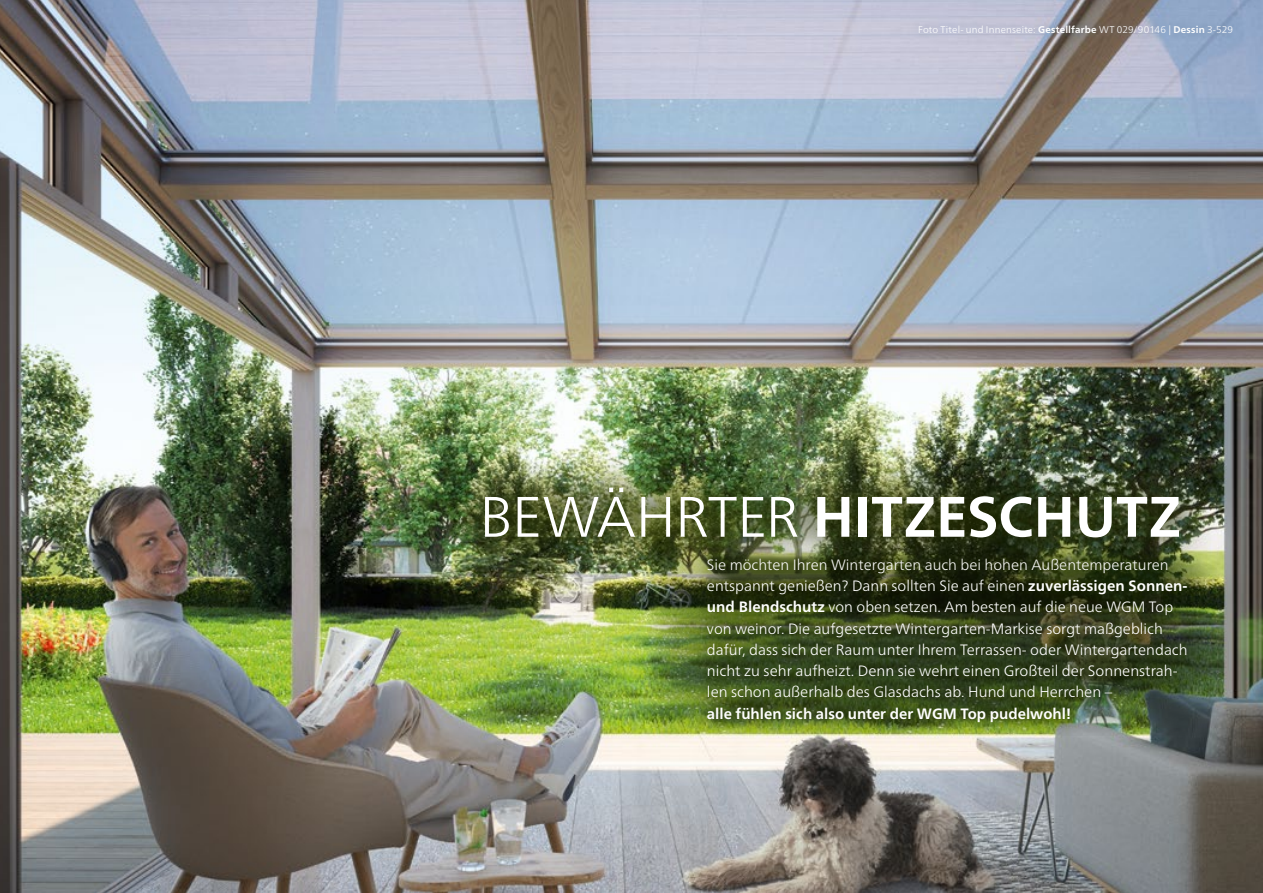
<style>
.page{position:relative;width:1263px;height:893px;background:#fff}
.page>*{position:absolute;margin:0;border:0;box-sizing:border-box;transform-origin:0 0}
.t1{font:700 57px "Frutiger Neue LTW1 G";color:#fff}
.t2{font:300 15px/21.3px "Frutiger Neue LTW1 G";color:#fff}
.t3{font:700 15px "Frutiger Neue LTW1 G";color:#fff}
.t4{font:300 9.75px "Frutiger Neue LTW1 G";letter-spacing:.01em;color:#fff}
.s1{font-weight:700}
.s2{font-weight:300}
</style>
<div class="page">
<img style="left:0;top:0;width:1263px;height:893px">
<img style="left:646px;top:576px;width:558px;height:160px">
<div style="left:910px;top:16px;width:332px;height:26px;background:#5678a0;opacity:.5"></div>
<div style="left:692px;top:543px;width:509px;height:193px;background:#252f00;opacity:.8"></div>
<div style="left:445px;top:449px;width:772px;height:127px;background:#252f00;opacity:.91"></div>
<p class="t4" style="left:918px;top:24px;width:317px">Foto Titel- und I nnenseite: <span class="s1">Gestellfarbe</span> WT 029/90146 | <span class="s1">Dessin</span> 3-529</p>
<h1 class="t1" style="left:479px;top:483px;width:592px"><span class="s2">Bewährter</span> Hitzeschut</h1>
<h1 class="t1" style="left:1149px;top:483px;width:33px">z</h1>
<p class="t2" style="left:707px;top:554px;width:482px">Sie möchten I hren Wintergarten auch bei hohen Außentemperaturen entspannt genießen? Dann sollten Sie auf einen <span class="s1">zuverlässigen Sonnen&shy;und Blendschutz</span> von oben setzen. Am besten auf die neue WGM Top von weinor. Die aufgesetzte Wintergarten-Markise sorgt maßgeblich dafür, dass sich der Raum unter I hrem Terrassen- oder Wintergartendach nicht zu sehr aufheizt. Denn sie wehrt einen Großteil der Sonnenstrah&shy;len schon außerhalb des Glasdachs ab. Hund und Herrchen –</p>
<p class="t3" style="left:707px;top:704px;width:366px">alle fühlen sich also unter der WGM Top pudelwohl!</p>
</div>
